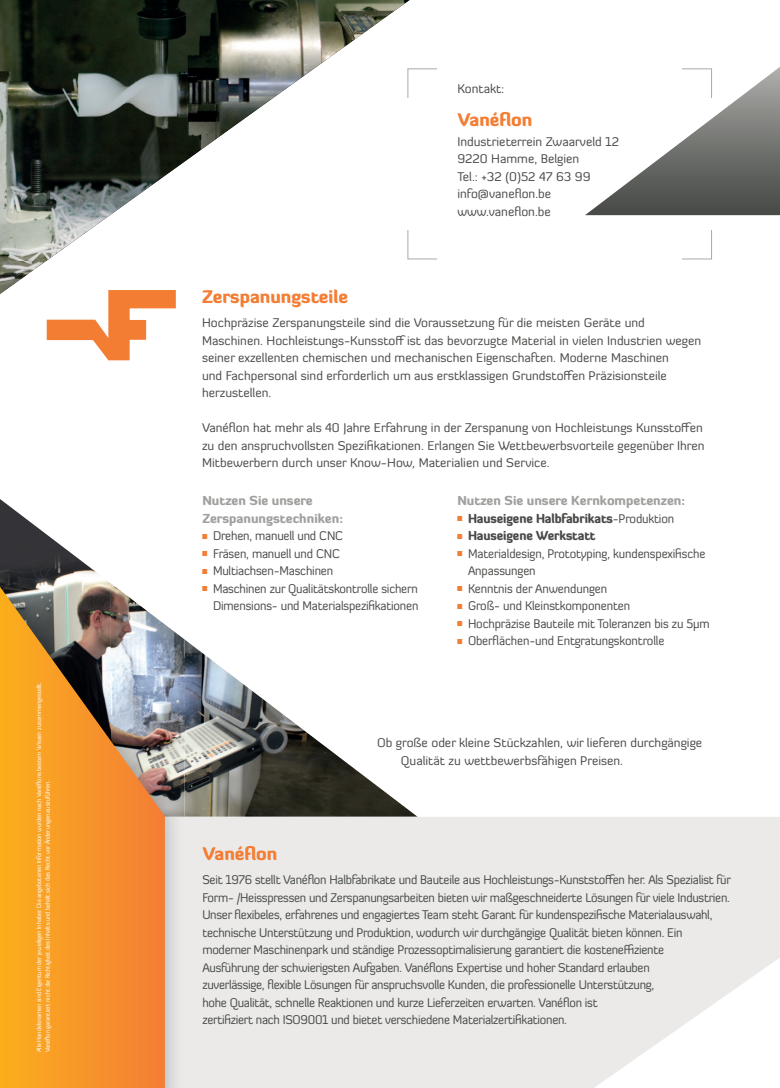
<style>
.page{position:relative;width:780px;height:1088px;background:#fff}
.page>*{position:absolute;margin:0;border:0;box-sizing:border-box;transform-origin:0 0}
.t1{font:900 17.5px "Diavlo";color:#f47d34}
.t2{font:12.5px/17.5px "Diavlo";letter-spacing:-.015em;color:#484b47;scale:.95 1}
.t3{font:12.5px/17.5px "Diavlo";letter-spacing:-.015em;color:#484b47}
.t4{font:900 12.5px/17.5px "Diavlo";letter-spacing:-.01em;color:#484b47;scale:.95 1}
.t5{font:900 12.5px/17.5px "Diavlo";color:#a0a09e}
.t6{font:6.25px/8.8px "Diavlo";letter-spacing:-.01em;color:#fff;scale:.95 1}
.s1{color:#a0a09e}
.s2{font-weight:400}
</style>
<div class="page">
<img style="left:185px;top:640px;width:232px;height:177px">
<img style="left:0;top:0;width:409px;height:261px">
<svg style="left:185px;top:817px;width:595px;height:271px;background:#ecebea"></svg>
<img style="left:0;top:499px;width:74px;height:88px">
<img style="left:74px;top:555px;width:37px;height:32px">
<img style="left:111px;top:583px;width:74px;height:234px">
<img style="left:0;top:261px;width:46px;height:33px">
<svg style="left:0;top:587px;width:165px;height:501px;background:#e0963e"></svg>
<svg style="left:47px;top:290px;width:129px;height:70px"></svg>
<div style="left:397px;top:98px;width:325px;height:132px;background:#fff"></div>
<svg style="left:585px;top:67px;width:195px;height:148px"></svg>
<p class="t6" style="left:34px;top:1052px;width:391px;rotate:-90deg">Alle Handelsnamen sind Eigentum der jeweiligen Inhaber. Die angebotenen Information wurden nach Vanéflons bestem Wissen zusammengestellt.<br>Vanéflon garantiert nicht die Richtigkeit des Inhalts und behält sich das Recht vor Änderungen auszuführen.</p>
<p class="t3" style="left:457px;top:79px;width:48px">Kontakt:</p>
<h1 class="t1" style="left:457px;top:108px;width:77px">Vanéflon</h1>
<p class="t3" style="left:457px;top:132px;width:163px">Industrieterrein Zwaarveld 12<br>9220 Hamme, Belgien<br>Tel.: +32 (0)52 47 63 99 info@vaneflon.be www.vaneflon.be</p>
<h1 class="t1" style="left:202px;top:285px;width:147px">Zerspanungsteile</h1>
<p class="t3" style="left:202px;top:314px;width:500px">Hochpräzise Zerspanungsteile sind die Voraussetzung für die meisten Geräte und Maschinen. Hochleistungs-Kunsstoff ist das bevorzugte Material in vielen Industrien wegen seiner exzellenten chemischen und mechanischen Eigenschaften. Moderne Maschinen<br>und Fachpersonal sind erforderlich um aus erstklassigen Grundstoffen Präzisionsteile herzustellen.</p>
<p class="t3" style="left:202px;top:419px;width:504px">Vanéflon hat mehr als 40 Jahre Erfahrung in der Zerspanung von Hochleistungs Kunsstoffen zu den anspruchvollsten Spezifikationen. Erlangen Sie Wettbewerbsvorteile gegenüber Ihren<br>Mitbewerbern durch unser Know-How, Materialien und Service.</p>
<p class="t5" style="left:202px;top:492px;width:142px">Nutzen Sie unsere<br>Zerspanungstechniken:</p>
<p class="t2" style="left:213px;top:527px;width:218px">Drehen, manuell und CNC<br>Fräsen, manuell und CNC<br>Multiachsen-Maschinen<br>Maschinen zur Qualitätskontrolle sichern<br>Dimensions- und Materialspezifikationen</p>
<p class="t4" style="left:468px;top:492px;width:230px;text-indent:-11px"><span class="s1">Nutzen Sie unsere Kernkompetenzen:<br></span>Hauseigene Halbfabrikats<span class="s2">-Produktion<br></span>Hauseigene Werkstatt</p>
<p class="t2" style="left:468px;top:544px;width:256px">Materialdesign, Prototyping, kundenspexifische Anpassungen<br>Kenntnis der Anwendungen<br>Groß- und Kleinstkomponenten<br>Hochpräzise Bauteile mit Toleranzen bis zu 5µm Oberflächen-und Entgratungskontrolle</p>
<p class="t3" style="left:401px;top:734px;width:303px;text-indent:-24px">Ob große oder kleine Stückzahlen, wir lieferen durchgängige<br>Qualität zu wettbewerbsfähigen Preisen.</p>
<h1 class="t1" style="left:202px;top:842px;width:77px">Vanéflon</h1>
<p class="t2" style="left:202px;top:871px;width:558px">Seit 1976 stellt Vanéflon Halbfabrikate und Bauteile aus Hochleistungs-Kunststoffen her. Als Spezialist für Form- /Heisspressen und Zerspanungsarbeiten bieten wir maßgeschneiderte Lösungen für viele Industrien.<br>Unser flexibeles, erfahrenes und engagiertes Team steht Garant für kundenspezifische Materialauswahl, technische Unterstützung und Produktion, wodurch wir durchgängige Qualität bieten können. Ein moderner Maschinenpark und ständige Prozessoptimalisierung garantiert die kosteneffiziente<br>Ausführung der schwierigsten Aufgaben. Vanéflons Expertise und hoher Standard erlauben<br>zuverlässige, flexible Lösungen für anspruchsvolle Kunden, die professionelle Unterstützung,<br>hohe Qualität, schnelle Reaktionen und kurze Lieferzeiten erwarten. Vanéflon ist<br>zertifiziert nach ISO9001 und bietet verschiedene Materialzertifikationen.</p>
</div>
